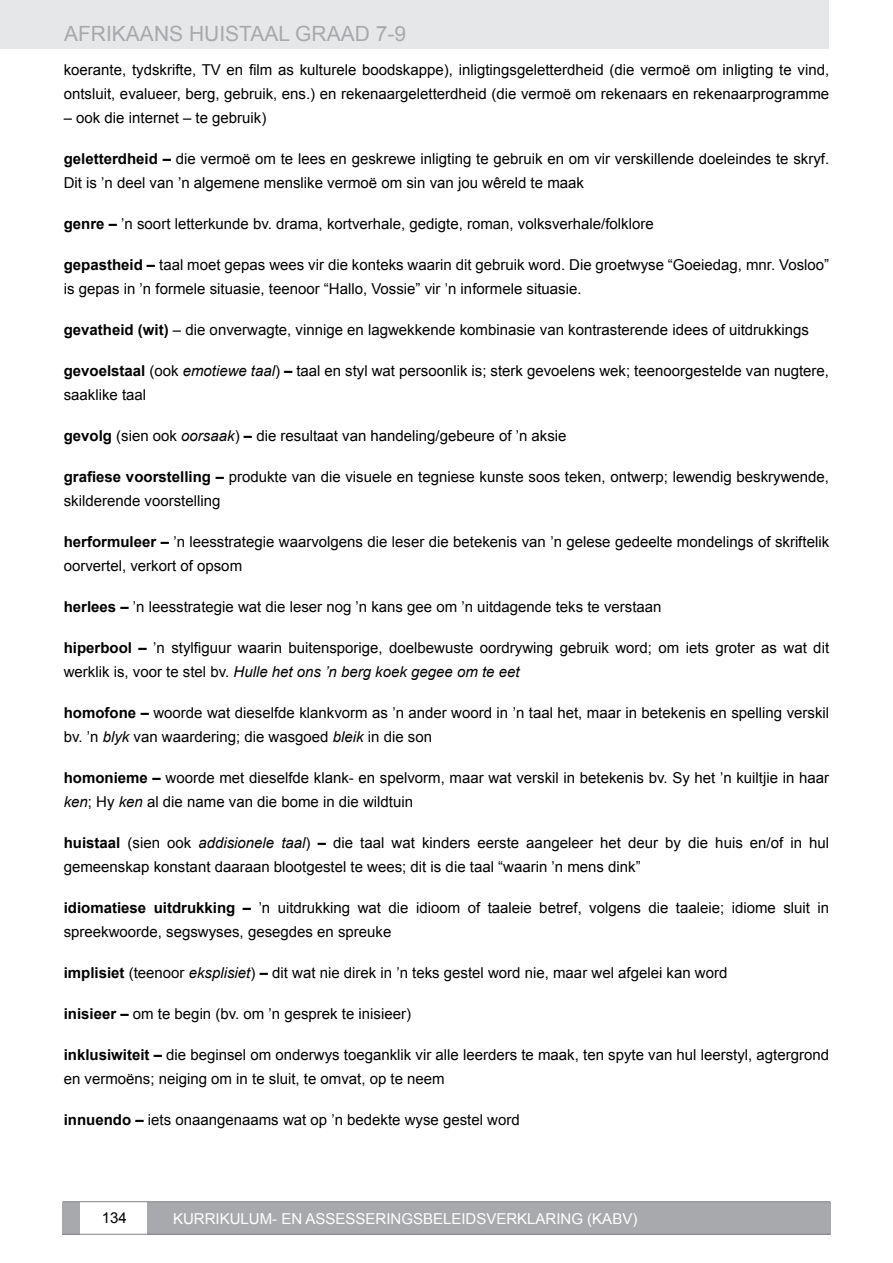
<style>
.page{position:relative;width:893px;height:1263px;background:#fff}
.page>*{position:absolute;margin:0;border:0;box-sizing:border-box;transform-origin:0 0}
.t1{font:21px "Arial";color:#a7a9ac}
.t2{font:15px/24px "Arial";color:#000}
.t3{font:15px "Arial";color:#fff}
.s1{font-weight:700}
.s2{font-style:italic}
</style>
<div class="page">
<div style="left:0;top:0;width:829px;height:49px;background:#e6e7e8"></div>
<div style="left:63px;top:1202px;width:17px;height:32px;background:#a7a9ac"></div>
<div style="left:147px;top:1202px;width:683px;height:32px;background:#a7a9ac"></div>
<hr style="left:63px;top:1234px;width:767px;height:1px;background:#808285">
<hr style="left:63px;top:1201px;width:767px;height:1px;background:#808285">
<h1 class="t1" style="left:64px;top:19px;width:343px">AFRIKAANS HUISTAAL GRAAD 7-9</h1>
<p class="t2" style="left:64px;top:58px;width:767px">koerante, tydskrifte, TV en film as kulturele boodskappe), inligtingsgeletterdheid (die vermoë om inligting te vind, ontsluit, evalueer, berg, gebruik, ens.) en rekenaargeletterdheid (die vermoë om rekenaars en rekenaarprogramme</p>
<p class="t2" style="left:64px;top:106px;width:204px">– ook die internet – te gebruik)</p>
<p class="t2" style="left:64px;top:147px;width:767px"><span class="s1">geletterdheid –</span> die vermoë om te lees en geskrewe inligting te gebruik en om vir verskillende doeleindes te skryf.<br>Dit is ’n deel van ’n algemene menslike vermoë om sin van jou wêreld te maak</p>
<p class="t2" style="left:64px;top:212px;width:591px"><span class="s1">genre –</span> ’n soort letterkunde bv. drama, kortverhale, gedigte, roman, volksverhale/folklore</p>
<p class="t2" style="left:64px;top:253px;width:767px"><span class="s1">gepastheid –</span> taal moet gepas wees vir die konteks waarin dit gebruik word. Die groetwyse “Goeiedag, mnr. Vosloo” is gepas in ’n formele situasie, teenoor “Hallo, Vossie” vir ’n informele situasie.</p>
<p class="t2" style="left:64px;top:318px;width:747px"><span class="s1">gevatheid (wit)</span> – die onverwagte, vinnige en lagwekkende kombinasie van kontrasterende idees of uitdrukkings</p>
<p class="t2" style="left:64px;top:359px;width:767px"><span class="s1">gevoelstaal</span> (ook <span class="s2">emotiewe taal</span>) <span class="s1">–</span> taal en styl wat persoonlik is; sterk gevoelens wek; teenoorgestelde van nugtere, saaklike taal</p>
<p class="t2" style="left:64px;top:424px;width:504px"><span class="s1">gevolg</span> (sien ook <span class="s2">oorsaak</span>) <span class="s1">–</span> die resultaat van handeling/gebeure of ’n aksie</p>
<p class="t2" style="left:64px;top:465px;width:767px"><span class="s1">grafiese voorstelling –</span> produkte van die visuele en tegniese kunste soos teken, ontwerp; lewendig beskrywende, skilderende voorstelling</p>
<p class="t2" style="left:64px;top:530px;width:767px"><span class="s1">herformuleer –</span> ’n leesstrategie waarvolgens die leser die betekenis van ’n gelese gedeelte mondelings of skriftelik oorvertel, verkort of opsom</p>
<p class="t2" style="left:64px;top:595px;width:599px"><span class="s1">herlees –</span> ’n leesstrategie wat die leser nog ’n kans gee om ’n uitdagende teks te verstaan</p>
<p class="t2" style="left:64px;top:636px;width:767px"><span class="s1">hiperbool –</span> ’n stylfiguur waarin buitensporige, doelbewuste oordrywing gebruik word; om iets groter as wat dit werklik is, voor te stel bv. <span class="s2">Hulle het ons ’n berg koek gegee om te eet</span></p>
<p class="t2" style="left:64px;top:701px;width:767px"><span class="s1">homofone –</span> woorde wat dieselfde klankvorm as ’n ander woord in ’n taal het, maar in betekenis en spelling verskil bv. ’n <span class="s2">blyk</span> van waardering; die wasgoed <span class="s2">bleik</span> in die son</p>
<p class="t2" style="left:64px;top:766px;width:767px"><span class="s1">homonieme –</span> woorde met dieselfde klank- en spelvorm, maar wat verskil in betekenis bv. Sy het ’n kuiltjie in haar <span class="s2">ken</span>; Hy <span class="s2">ken</span> al die name van die bome in die wildtuin</p>
<p class="t2" style="left:64px;top:831px;width:767px"><span class="s1">huistaal</span> (sien ook <span class="s2">addisionele taal</span>) <span class="s1">–</span> die taal wat kinders eerste aangeleer het deur by die huis en/of in hul gemeenskap konstant daaraan blootgestel te wees; dit is die taal “waarin ’n mens dink”</p>
<p class="t2" style="left:64px;top:896px;width:767px"><span class="s1">idiomatiese uitdrukking –</span> ’n uitdrukking wat die idioom of taaleie betref, volgens die taaleie; idiome sluit in spreekwoorde, segswyses, gesegdes en spreuke</p>
<p class="t2" style="left:64px;top:961px;width:665px"><span class="s1">implisiet</span> (teenoor <span class="s2">eksplisiet</span>) <span class="s1">–</span> dit wat nie direk in ’n teks gestel word nie, maar wel afgelei kan word</p>
<p class="t2" style="left:64px;top:1002px;width:349px"><span class="s1">inisieer –</span> om te begin (bv. om ’n gesprek te inisieer)</p>
<p class="t2" style="left:64px;top:1043px;width:767px"><span class="s1">inklusiwiteit –</span> die beginsel om onderwys toeganklik vir alle leerders te maak, ten spyte van hul leerstyl, agtergrond en vermoëns; neiging om in te sluit, te omvat, op te neem</p>
<p class="t2" style="left:64px;top:1108px;width:458px"><span class="s1">innuendo –</span> iets onaangenaams wat op ’n bedekte wyse gestel word</p>
<p class="t2" style="left:102px;top:1206px;width:27px">134</p>
<p class="t3" style="left:173px;top:1209px;width:466px">KURRIKULUM- EN ASSESSERINGSBELEIDSVERKLARING (KABV)</p>
</div>
